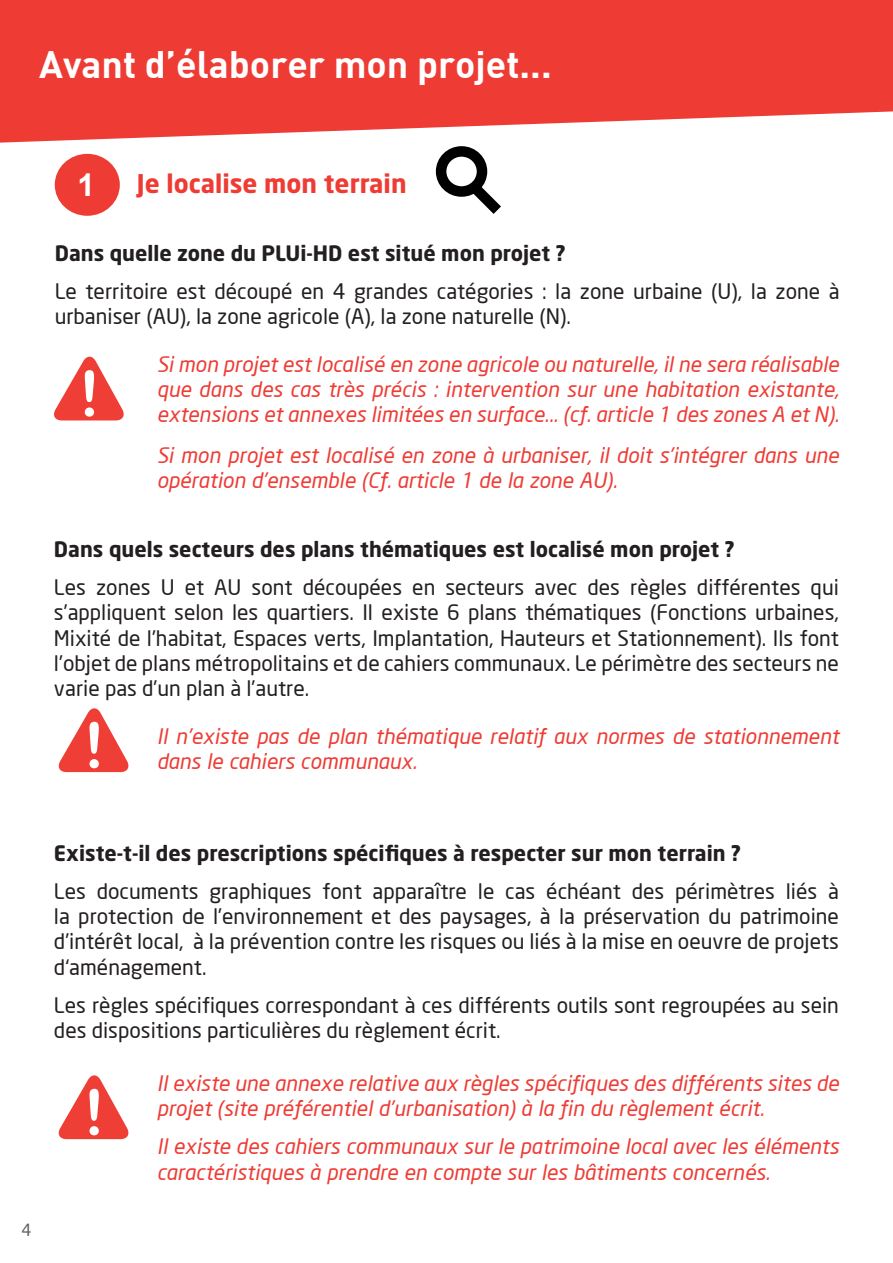
<style>
.page{position:relative;width:893px;height:1263px;background:#fff}
.page>*{position:absolute;margin:0;border:0;box-sizing:border-box;transform-origin:0 0}
.t1{font:63px "Arial Rounded MT Bold";color:#fff}
.t2{font:700 37.5px "DIN";color:#fff}
.t3{font:700 31.5px "Arial";color:#fff}
.t4{font:700 25.5px "Neo Sans W1 G";color:#ee3c35}
.t5{font:21px/25.2px "Neo Sans";color:#231f20}
.t6{font:italic 21px/25.2px "Neo Sans";color:#ee3c35}
.t7{font:700 21px "Neo Sans W1 G";color:#231f20}
.t8{font:16.5px "Neo Sans";color:#616265}
</style>
<div class="page">
<svg style="left:0;top:0;width:893px;height:143px;background:#ef514b"></svg>
<div style="left:55px;top:154px;width:65px;height:62px;background:#ee3c35;border-radius:50%"></div>
<svg style="left:54px;top:356px;width:70px;height:64px"></svg>
<svg style="left:58px;top:708px;width:71px;height:64px"></svg>
<svg style="left:58px;top:1075px;width:71px;height:64px"></svg>
<div style="left:436px;top:146px;width:51px;height:51px;border:10px solid #000;border-radius:50%"></div>
<svg style="left:458px;top:171px;width:43px;height:43px"></svg>
<h2 class="t2" style="left:39px;top:46px;width:514px">Avant d’élaborer mon projet...</h2>
<h3 class="t3" style="left:77px;top:164px;width:19px">1</h3>
<p class="t4" style="left:137px;top:167px;width:271px">Je localise mon terrain</p>
<p class="t7" style="left:55px;top:240px;width:512px">Dans quelle zone du PLUi-HD est situé mon projet ?</p>
<p class="t5" style="left:55px;top:278px;width:786px">Le territoire est découpé en 4 grandes catégories : la zone urbaine (U), la zone à urbaniser (AU), la zone agricole (A), la zone naturelle (N).</p>
<h1 class="t1" style="left:79px;top:356px;width:22px">!</h1>
<p class="t6" style="left:157px;top:351px;width:684px;text-align:justify">Si mon projet est localisé en zone agricole ou naturelle, il ne sera réalisable que dans des cas très précis : intervention sur une habitation existante, extensions et annexes limitées en surface... (cf. article 1 des zones A et N).</p>
<p class="t6" style="left:157px;top:442px;width:684px">Si mon projet est localisé en zone à urbaniser, il doit s’intégrer dans une opération d’ensemble (Cf. article 1 de la zone AU).</p>
<p class="t7" style="left:54px;top:536px;width:682px">Dans quels secteurs des plans thématiques est localisé mon projet ?</p>
<p class="t5" style="left:54px;top:574px;width:786px;text-align:justify">Les zones U et AU sont découpées en secteurs avec des règles différentes qui s’appliquent selon les quartiers. Il existe 6 plans thématiques (Fonctions urbaines, Mixité de l’habitat, Espaces verts, Implantation, Hauteurs et Stationnement). Ils font l’objet de plans métropolitains et de cahiers communaux. Le périmètre des secteurs ne varie pas d’un plan à l’autre.</p>
<h1 class="t1" style="left:84px;top:708px;width:22px">!</h1>
<p class="t6" style="left:157px;top:723px;width:684px">Il n’existe pas de plan thématique relatif aux normes de stationnement dans le cahiers communaux.</p>
<p class="t8" style="left:21px;top:1220px;width:11px">4</p>
<p class="t7" style="left:54px;top:840px;width:689px">Existe-t-il des prescriptions spécifiques à respecter sur mon terrain ?</p>
<p class="t5" style="left:54px;top:878px;width:787px;text-align:justify">Les documents graphiques font apparaître le cas échéant des périmètres liés à la protection de l’environnement et des paysages, à la préservation du patrimoine d’intérêt local, à la prévention contre les risques ou liés à la mise en oeuvre de projets d‘aménagement.</p>
<p class="t5" style="left:54px;top:992px;width:786px">Les règles spécifiques correspondant à ces différents outils sont regroupées au sein des dispositions particulières du règlement écrit.</p>
<h1 class="t1" style="left:84px;top:1075px;width:22px">!</h1>
<p class="t6" style="left:157px;top:1070px;width:684px">Il existe une annexe relative aux règles spécifiques des différents sites de projet (site préférentiel d’urbanisation) à la fin du règlement écrit.</p>
<p class="t6" style="left:157px;top:1134px;width:684px">Il existe des cahiers communaux sur le patrimoine local avec les éléments caractéristiques à prendre en compte sur les bâtiments concernés.</p>
</div>
